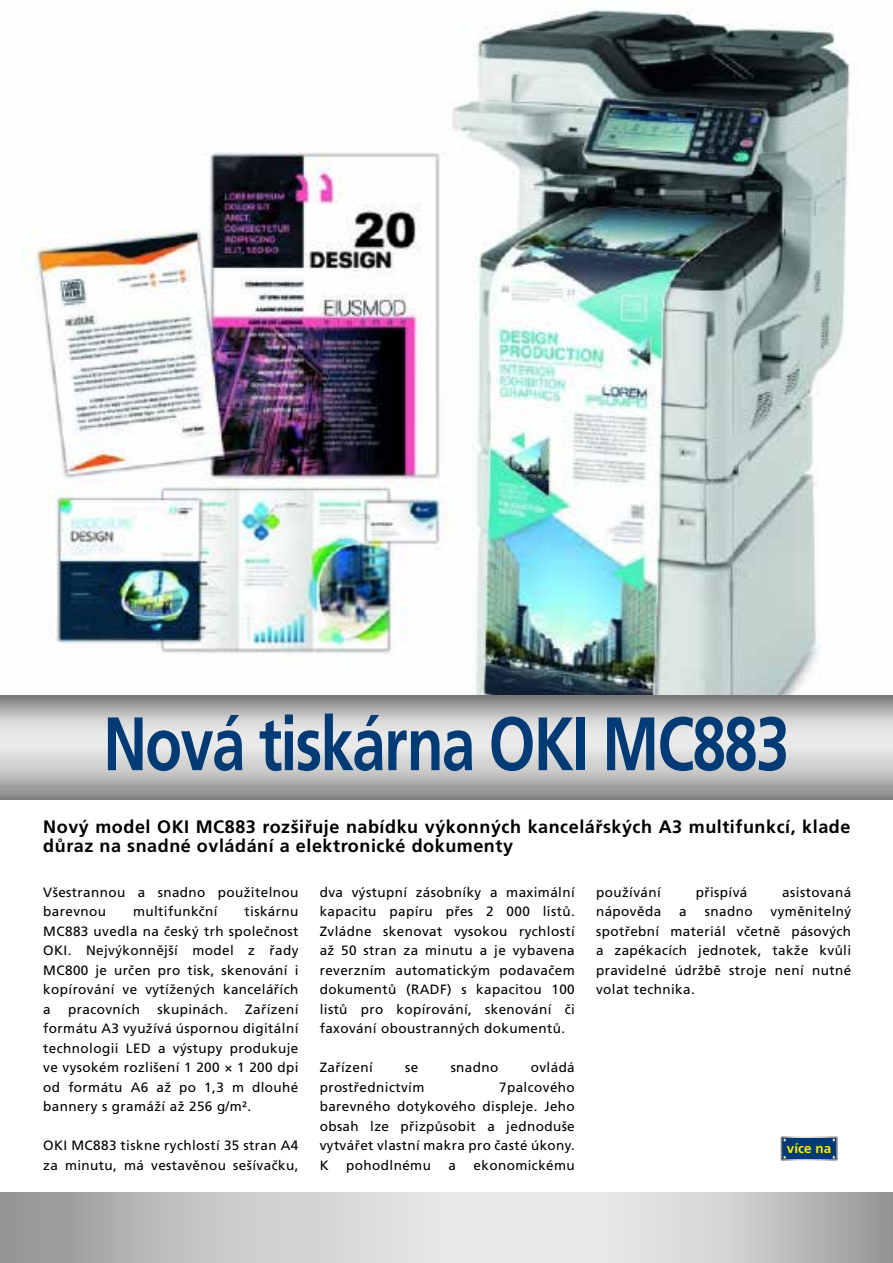
<style>
.page{position:relative;width:893px;height:1263px;background:#fff}
.page>*{position:absolute;margin:0;border:0;box-sizing:border-box;transform-origin:0 0}
.t1{font:700 75.45px "Frutiger CE";letter-spacing:-.03em;color:#003b75;scale:.8 1}
.t2{font:700 18px/19.5px "Frutiger CE";letter-spacing:.03em;color:#000}
.t3{font:13.5px/19.5px "Frutiger CE";letter-spacing:.03em;color:#000;text-align:justify}
.t4{font:700 13.5px "Frutiger CE";color:#ffed00}
</style>
<div class="page">
<img style="left:0;top:9px;width:893px;height:687px">
<svg style="left:0;top:696px;width:893px;height:104px;background:#c2c1c1"></svg>
<svg style="left:0;top:1193px;width:893px;height:70px;background:#cacaca"></svg>
<div style="left:781px;top:1137px;width:56px;height:23px;background:#003b75"></div>
<div style="left:781px;top:1136px;width:57px;height:25px;border:2px solid #fff"></div>
<h1 class="t1" style="left:103px;top:701px;width:859px">Nová tiskárna OKI MC883</h1>
<h2 class="t2" style="left:43px;top:817px;width:809px">Nový model OKI MC883 rozšiřuje nabídku výkonných kancelářských A3 multifunkcí, klade důraz na snadné ovládání a elektronické dokumenty</h2>
<p class="t3" style="left:43px;top:882px;width:257px">Všestrannou a snadno použitelnou barevnou</p>
<p class="t3" style="left:133px;top:902px;width:86px">multifunkční</p>
<p class="t3" style="left:43px;top:902px;width:257px;text-indent:201px">tiskárnu MC883 uvedla na český trh společnost OKI. Nejvýkonnější model z řady MC800 je určen pro tisk, skenování i kopírování ve vytížených kancelářích a</p>
<p class="t3" style="left:68px;top:999px;width:73px">pracovních</p>
<p class="t3" style="left:157px;top:999px;width:72px">skupinách.</p>
<p class="t3" style="left:43px;top:999px;width:257px;text-indent:202px">Zařízení formátu A3 využívá úspornou digitální technologii LED a výstupy produkuje ve vysokém rozlišení 1 200 × 1 200 dpi od formátu A6 až po 1,3 m dlouhé bannery s gramáží až 256 g/m².</p>
<p class="t3" style="left:43px;top:1136px;width:257px">OKI MC883 tiskne rychlostí 35 stran A4 za minutu, má vestavěnou sešívačku,</p>
<p class="t3" style="left:320px;top:882px;width:257px">dva výstupní zásobníky a maximální kapacitu papíru přes 2 000 listů.<br>Zvládne skenovat vysokou rychlostí až 50 stran za minutu a je vybavena reverzním automatickým podavačem dokumentů (RADF) s kapacitou 100 listů pro kopírování, skenování či faxování oboustranných dokumentů.</p>
<p class="t3" style="left:320px;top:1058px;width:55px">Zařízení</p>
<p class="t3" style="left:405px;top:1058px;width:15px">se</p>
<p class="t3" style="left:451px;top:1058px;width:49px">snadno</p>
<p class="t3" style="left:531px;top:1058px;width:46px">ovládá</p>
<p class="t3" style="left:320px;top:1077px;width:106px">prostřednictvím</p>
<p class="t3" style="left:320px;top:1077px;width:257px;text-indent:179px">7palcového barevného dotykového displeje. Jeho obsah lze přizpůsobit a jednoduše vytvářet vlastní makra pro časté úkony.<br>K</p>
<p class="t3" style="left:346px;top:1155px;width:86px">pohodlnému</p>
<p class="t3" style="left:448px;top:1155px;width:9px">a</p>
<p class="t3" style="left:474px;top:1155px;width:103px">ekonomickému</p>
<p class="t3" style="left:596px;top:882px;width:66px">používání</p>
<p class="t3" style="left:696px;top:882px;width:53px">přispívá</p>
<p class="t3" style="left:782px;top:882px;width:70px">asistovaná</p>
<p class="t3" style="left:596px;top:901px;width:67px">nápověda</p>
<p class="t3" style="left:679px;top:901px;width:9px">a</p>
<p class="t3" style="left:705px;top:901px;width:49px">snadno</p>
<p class="t3" style="left:596px;top:901px;width:257px;text-indent:175px">vyměnitelný spotřební materiál včetně pásových a zapékacích jednotek, takže kvůli pravidelné údržbě stroje není nutné volat technika.</p>
<p class="t4" style="left:787px;top:1140px;width:46px">více na</p>
</div>
